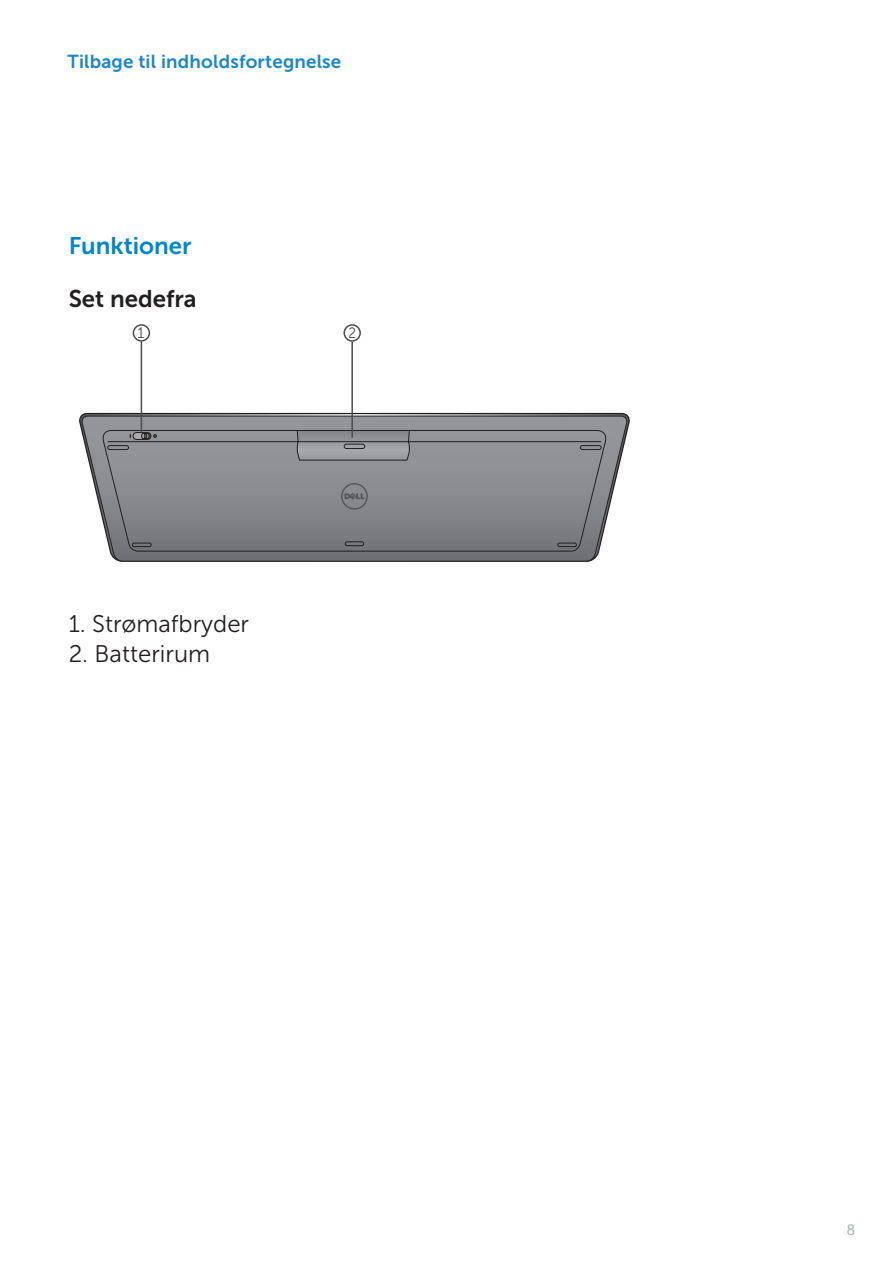
<style>
.page{position:relative;width:893px;height:1263px;background:#fff}
.page>*{position:absolute;margin:0;border:0;box-sizing:border-box;transform-origin:0 0}
.t1{font:24px "Museo Sans For Dell 300";color:#231f20}
.t2{font:24px "Museo Sans For Dell 700";color:#0087cb}
.t3{font:24px "Museo Sans For Dell 700";color:#231f20}
.t4{font:18.75px "Museo Sans For Dell 700";letter-spacing:.01em;color:#1c87c8}
.t5{font:15px "Arial";color:#aeb3b8}
.t6{font:15px "Museo Sans For Dell 300";color:#4b4c4d;scale:.9 1}
.t7{font:15px "Museo Sans For Dell 300";color:#4b4c4d}
</style>
<div class="page">
<div style="left:343px;top:324px;width:18px;height:18px;border:2px solid #4b4c4d;border-radius:50%"></div>
<svg style="left:79px;top:412px;width:551px;height:21px;background:#8d8c8d"></svg>
<svg style="left:80px;top:415px;width:547px;height:147px"></svg>
<svg style="left:99px;top:428px;width:509px;height:124px;background:#848588"></svg>
<hr style="left:141px;top:342px;width:1px;height:90px;background:#4b4c4d">
<hr style="left:351px;top:342px;width:2px;height:96px;background:#4b4c4d">
<div style="left:133px;top:324px;width:17px;height:18px;border:2px solid #4b4c4d;border-radius:50%"></div>
<p class="t4" style="left:68px;top:51px;width:275px">Tilbage til indholdsfortegnelse</p>
<p class="t2" style="left:69px;top:232px;width:125px">Funktioner</p>
<p class="t3" style="left:69px;top:285px;width:130px">Set nedefra</p>
<p class="t7" style="left:138px;top:325px;width:8px">1</p>
<p class="t6" style="left:348px;top:325px;width:10px">2</p>
<p class="t1" style="left:69px;top:611px;width:182px">1. Strømafbryder</p>
<p class="t1" style="left:69px;top:641px;width:143px">2. Batterirum</p>
<p class="t5" style="left:847px;top:1220px;width:10px">8</p>
</div>
